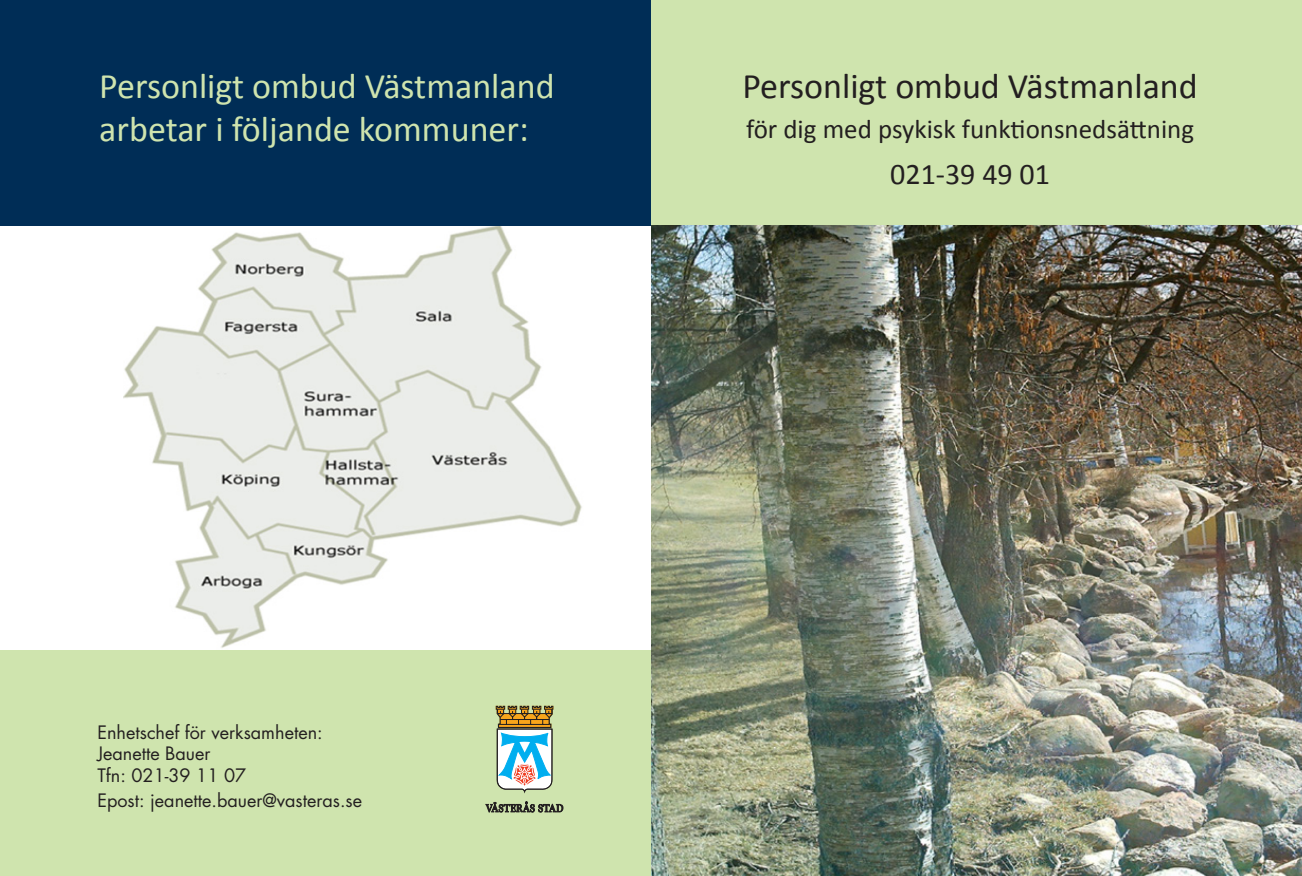
<style>
.page{position:relative;width:1302px;height:876px;background:#fff}
.page>*{position:absolute;margin:0;border:0;box-sizing:border-box;transform-origin:0 0}
.t1{font:36px "Calibri";color:#cfe4ae}
.t2{font:36px "Calibri";color:#231f20}
.t3{font:30px "Calibri";color:#231f20}
.t4{font:27px "Calibri";color:#231f20}
.t5{font:18px "Futura Std";color:#231f20}
</style>
<div class="page">
<div style="left:651px;top:0;width:650px;height:225px;background:#cfe4ae"></div>
<img style="left:123px;top:226px;width:461px;height:425px">
<div style="left:0;top:651px;width:651px;height:225px;background:#cfe4ae"></div>
<div style="left:0;top:0;width:651px;height:225px;background:#002d56"></div>
<svg style="left:485px;top:801px;width:78px;height:11px"></svg>
<svg style="left:495px;top:706px;width:58px;height:87px;background:#9eb5ab"></svg>
<img style="left:651px;top:225px;width:650px;height:651px">
<p class="t1" style="left:99px;top:63px;width:457px">Personligt ombud Västmanland</p>
<p class="t1" style="left:99px;top:106px;width:431px">arbetar i följande kommuner:</p>
<p class="t2" style="left:742px;top:63px;width:457px">Personligt ombud Västmanland</p>
<p class="t4" style="left:745px;top:112px;width:449px">för dig med psykisk funktionsnedsättning</p>
<p class="t3" style="left:890px;top:155px;width:161px">021-39 49 01</p>
<p class="t5" style="left:97px;top:721px;width:227px">Enhetschef för verksamheten:</p>
<p class="t5" style="left:97px;top:742px;width:114px">Jeanette Bauer</p>
<p class="t5" style="left:97px;top:764px;width:150px">Tfn: 021-39 11 07</p>
<p class="t5" style="left:97px;top:789px;width:266px">Epost: jeanette.bauer@vasteras.se</p>
</div>
